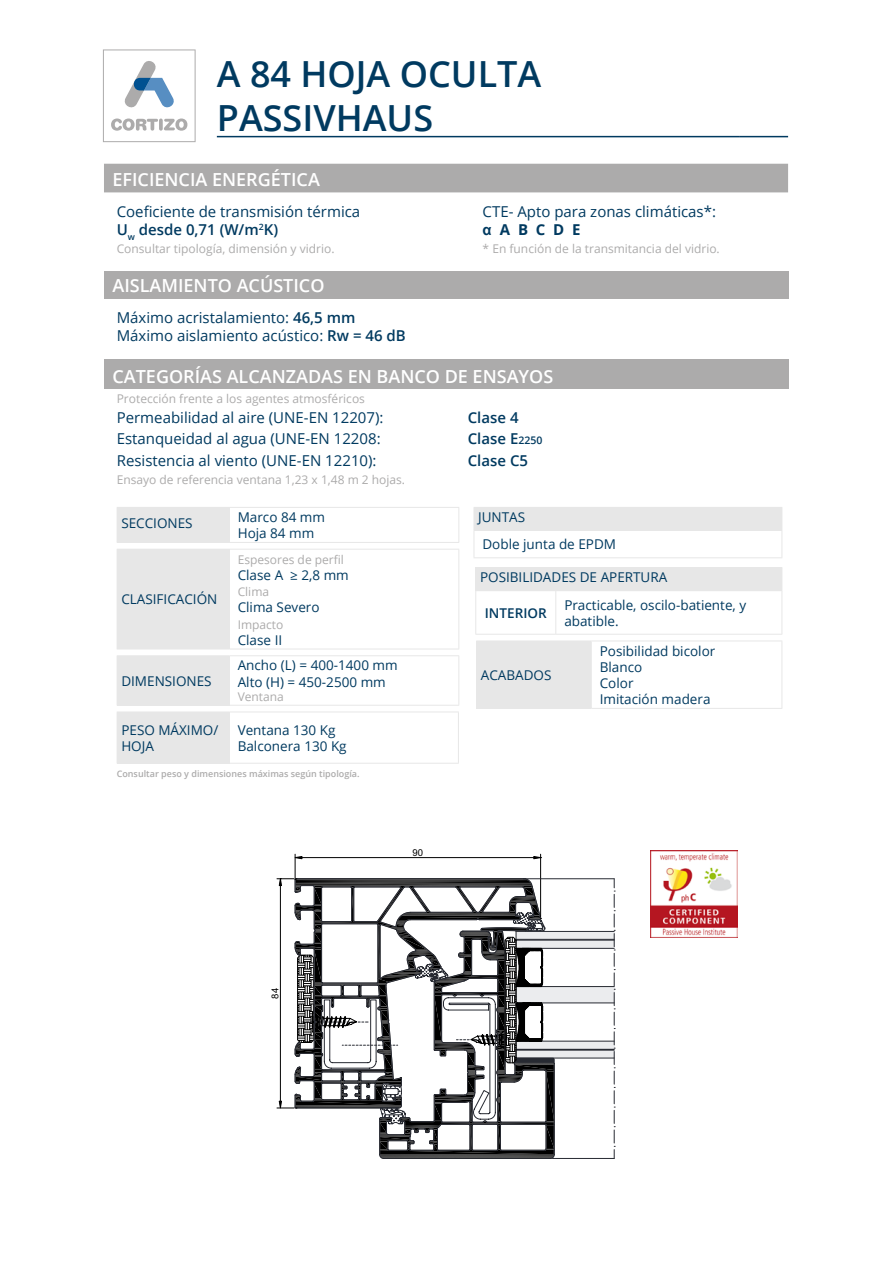
<style>
.page{position:relative;width:893px;height:1263px;background:#fff}
.page>*{position:absolute;margin:0;border:0;box-sizing:border-box;transform-origin:0 0}
.t1{font:600 36px/43.2px "Open Sans";color:#003a60}
.titulos_apartdos{font:600 18px "Open Sans";color:#fff}
.Datos{font:15px "Open Sans";color:#003a60}
.Datos_bold{font:15px "Open Sans";color:#003a60}
.Datos-2{font:600 15px "Open Sans";color:#003a60}
.Datos_bold-2{font:600 15px "Open Sans";color:#003a60}
.Datos_bold-3{font:700 15px "Open Sans";color:#003a60}
.Datos-3{font:13.5px/16.2px "Open Sans";color:#003a60}
.titulos_apartdos-2{font:13.5px/16.2px "Open Sans";color:#003a60}
.Datos-4{font:600 13.5px "Open Sans";color:#003a60}
.Datos-5{font:12px "Open Sans";color:#acabab}
.Datos_bold-4{font:12px "Open Sans";color:#acabab}
.t2{font:9.6px "Arial";color:#000}
.t3{font:600 9px "Open Sans";color:#acabab}
.s1{font-family:"Arial"}
.s2{font-weight:600}
.s3{font-size:10.5px}
</style>
<div class="page">
<svg style="left:103px;top:49px;width:93px;height:93px"></svg>
<div style="left:104px;top:164px;width:684px;height:28px;background:#acabab"></div>
<div style="left:104px;top:271px;width:684px;height:28px;background:#acabab"></div>
<div style="left:104px;top:360px;width:685px;height:29px;background:#acabab"></div>
<div style="left:117px;top:507px;width:112px;height:35px;background:#e7e7e7"></div>
<hr style="left:229px;top:507px;width:230px;height:1px;background:#e7e7e7">
<hr style="left:458px;top:508px;width:1px;height:34px;background:#e7e7e7">
<hr style="left:229px;top:542px;width:230px;height:1px;background:#e7e7e7">
<hr style="left:229px;top:508px;width:1px;height:34px;background:#e7e7e7">
<hr style="left:117px;top:542px;width:112px;height:1px;background:#e7e7e7">
<div style="left:117px;top:549px;width:112px;height:100px;background:#e7e7e7"></div>
<hr style="left:229px;top:549px;width:230px;height:1px;background:#e7e7e7">
<hr style="left:229px;top:549px;width:1px;height:100px;background:#e7e7e7">
<hr style="left:458px;top:549px;width:1px;height:100px;background:#e7e7e7">
<hr style="left:117px;top:649px;width:112px;height:1px;background:#e7e7e7">
<hr style="left:229px;top:649px;width:230px;height:1px;background:#e7e7e7">
<div style="left:117px;top:656px;width:112px;height:49px;background:#e7e7e7"></div>
<hr style="left:117px;top:655px;width:112px;height:1px;background:#e7e7e7">
<hr style="left:229px;top:655px;width:230px;height:1px;background:#e7e7e7">
<hr style="left:229px;top:656px;width:1px;height:49px;background:#e7e7e7">
<hr style="left:458px;top:656px;width:1px;height:49px;background:#e7e7e7">
<hr style="left:117px;top:705px;width:112px;height:1px;background:#e7e7e7">
<hr style="left:229px;top:705px;width:230px;height:1px;background:#e7e7e7">
<div style="left:117px;top:712px;width:112px;height:51px;background:#e7e7e7"></div>
<hr style="left:229px;top:712px;width:230px;height:1px;background:#e7e7e7">
<hr style="left:229px;top:712px;width:1px;height:51px;background:#e7e7e7">
<hr style="left:458px;top:712px;width:1px;height:51px;background:#e7e7e7">
<hr style="left:117px;top:763px;width:112px;height:1px;background:#e7e7e7">
<hr style="left:229px;top:763px;width:230px;height:1px;background:#e7e7e7">
<div style="left:474px;top:507px;width:308px;height:23px;background:#e7e7e7"></div>
<hr style="left:474px;top:530px;width:308px;height:1px;background:#e7e7e7">
<svg style="left:474px;top:531px;width:1px;height:26px"></svg>
<svg style="left:782px;top:508px;width:1px;height:49px"></svg>
<hr style="left:474px;top:557px;width:308px;height:1px;background:#e7e7e7">
<div style="left:476px;top:568px;width:306px;height:23px;background:#e7e7e7"></div>
<hr style="left:475px;top:567px;width:81px;height:1px;background:#e7e7e7">
<svg style="left:475px;top:568px;width:1px;height:22px"></svg>
<hr style="left:556px;top:567px;width:226px;height:1px;background:#e7e7e7">
<svg style="left:782px;top:568px;width:1px;height:22px"></svg>
<hr style="left:475px;top:590px;width:81px;height:1px;background:#e7e7e7">
<hr style="left:475px;top:591px;width:1px;height:43px;background:#e7e7e7">
<hr style="left:555px;top:591px;width:1px;height:43px;background:#e7e7e7">
<hr style="left:782px;top:591px;width:1px;height:43px;background:#e7e7e7">
<hr style="left:475px;top:634px;width:81px;height:1px;background:#e7e7e7">
<hr style="left:556px;top:634px;width:226px;height:1px;background:#e7e7e7">
<div style="left:477px;top:641px;width:114px;height:67px;background:#e7e7e7"></div>
<hr style="left:476px;top:641px;width:1px;height:67px;background:#e7e7e7">
<hr style="left:591px;top:641px;width:191px;height:1px;background:#e7e7e7">
<hr style="left:591px;top:641px;width:1px;height:67px;background:#e7e7e7">
<hr style="left:782px;top:641px;width:1px;height:67px;background:#e7e7e7">
<hr style="left:476px;top:708px;width:115px;height:1px;background:#e7e7e7">
<hr style="left:591px;top:708px;width:191px;height:1px;background:#e7e7e7">
<hr style="left:217px;top:136px;width:523px;height:1px;background:#003a60">
<hr style="left:740px;top:136px;width:48px;height:1px;background:#003a60">
<svg style="left:277px;top:854px;width:337px;height:305px"></svg>
<img style="left:651px;top:850px;width:87px;height:88px">
<p class="t1" style="left:217px;top:52px;width:326px">A 84 HOJA OCULTA<br>PASSIVHAUS</p>
<p class="titulos_apartdos" style="left:112px;top:167px;width:209px">EFICIENCIA ENERGÉTICA</p>
<p class="Datos_bold" style="left:117px;top:201px;width:245px">Coeficiente de transmisión térmica</p>
<p class="Datos_bold-2" style="left:117px;top:219px;width:163px">U<sub>w</sub> desde 0,71 (W/m<sup>2</sup>K)</p>
<p class="Datos_bold-4" style="left:117px;top:240px;width:219px">Consultar tipología, dimensión y vidrio.</p>
<p class="Datos_bold" style="left:483px;top:201px;width:235px">CTE- Apto para zonas climáticas*:</p>
<p class="Datos_bold-3" style="left:483px;top:219px;width:99px"><span class="s1">α</span> A B C D E</p>
<p class="Datos-5" style="left:483px;top:240px;width:239px">* En función de la transmitancia del vidrio.</p>
<p class="titulos_apartdos" style="left:112px;top:273px;width:214px">AISLAMIENTO ACÚSTICO</p>
<p class="Datos" style="left:117px;top:307px;width:240px">Máximo acristalamiento: <span class="s2">46,5 mm</span></p>
<p class="Datos" style="left:117px;top:325px;width:291px">Máximo aislamiento acústico: <span class="s2">Rw = 46 dB</span></p>
<p class="titulos_apartdos" style="left:112px;top:364px;width:442px">CATEGORÍAS ALCANZADAS EN BANCO DE ENSAYOS</p>
<p class="Datos-5" style="left:117px;top:390px;width:250px">Protección frente a los agentes atmosféricos</p>
<p class="Datos" style="left:117px;top:407px;width:268px">Permeabilidad al aire (UNE-EN 12207):</p>
<p class="Datos-2" style="left:468px;top:407px;width:52px">Clase 4</p>
<p class="Datos" style="left:117px;top:429px;width:265px">Estanqueidad al agua (UNE-EN 12208:</p>
<p class="Datos-2" style="left:468px;top:429px;width:76px">Clase E<span class="s3">2250</span></p>
<p class="Datos" style="left:117px;top:450px;width:261px">Resistencia al viento (UNE-EN 12210):</p>
<p class="Datos-2" style="left:468px;top:450px;width:62px">Clase C5</p>
<p class="Datos-5" style="left:117px;top:471px;width:290px">Ensayo de referencia ventana 1,23 x 1,48 m 2 hojas.</p>
<p class="titulos_apartdos-2" style="left:121px;top:515px;width:73px">SECCIONES</p>
<p class="Datos-3" style="left:238px;top:509px;width:89px">Marco 84 mm</p>
<p class="Datos-3" style="left:238px;top:525px;width:78px">Hoja 84 mm</p>
<p class="Datos-3" style="left:478px;top:509px;width:49px">JUNTAS</p>
<p class="Datos-3" style="left:482px;top:536px;width:135px">Doble junta de EPDM</p>
<p class="titulos_apartdos-2" style="left:480px;top:569px;width:189px">POSIBILIDADES DE APERTURA</p>
<p class="Datos-4" style="left:485px;top:603px;width:63px">INTERIOR</p>
<p class="Datos-3" style="left:564px;top:596px;width:183px">Practicable, oscilo-batiente, y abatible.</p>
<p class="Datos-5" style="left:238px;top:551px;width:108px">Espesores de perfil</p>
<p class="Datos-3" style="left:238px;top:567px;width:113px">Clase A ≥ 2,8 mm</p>
<p class="Datos-5" style="left:238px;top:584px;width:33px">Clima</p>
<p class="Datos-3" style="left:238px;top:599px;width:83px">Clima Severo</p>
<p class="Datos-5" style="left:238px;top:616px;width:47px">Impacto</p>
<p class="Datos-3" style="left:238px;top:631px;width:46px">Clase II</p>
<p class="titulos_apartdos-2" style="left:121px;top:591px;width:98px">CLASIFICACIÓN</p>
<p class="Datos-3" style="left:600px;top:642px;width:117px">Posibilidad bicolor</p>
<p class="Datos-3" style="left:600px;top:658px;width:44px">Blanco</p>
<p class="Datos-3" style="left:600px;top:675px;width:35px">Color</p>
<p class="Datos-3" style="left:600px;top:691px;width:112px">Imitación madera</p>
<p class="Datos-3" style="left:238px;top:657px;width:161px">Ancho (L) = 400-1400 mm</p>
<p class="Datos-3" style="left:238px;top:673px;width:150px">Alto (H) = 450-2500 mm</p>
<p class="Datos-5" style="left:238px;top:688px;width:48px">Ventana</p>
<p class="titulos_apartdos-2" style="left:481px;top:666px;width:72px">ACABADOS</p>
<p class="titulos_apartdos-2" style="left:121px;top:672px;width:92px">DIMENSIONES</p>
<p class="titulos_apartdos-2" style="left:121px;top:721px;width:99px">PESO MÁXIMO/<br>HOJA</p>
<p class="Datos-3" style="left:238px;top:721px;width:99px">Ventana 130 Kg</p>
<p class="Datos-3" style="left:238px;top:737px;width:110px">Balconera 130 Kg</p>
<p class="t3" style="left:117px;top:767px;width:244px">Consultar peso y dimensiones máximas según tipología.</p>
<p class="t2" style="left:269px;top:999px;width:12px;rotate:-90deg">84</p>
<p class="t2" style="left:413px;top:846px;width:12px">90</p>
</div>
